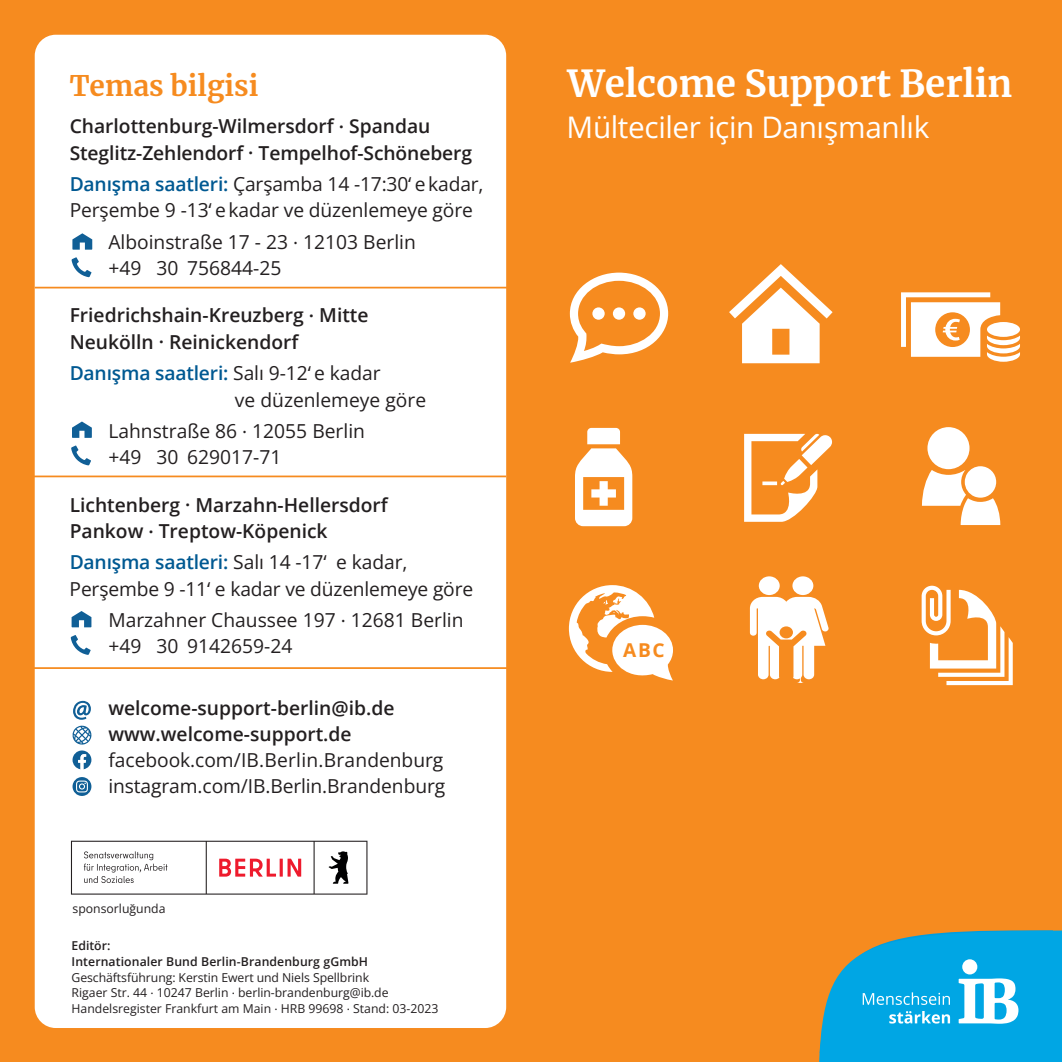
<style>
.page{position:relative;width:1062px;height:1062px;background:#f68b1f}
.page>*{position:absolute;margin:0;border:0;box-sizing:border-box;transform-origin:0 0}
.t1{font:700 36.75px "Merriweather";letter-spacing:-.005em;color:#fff}
.t2{font:29.75px "Open Sans";letter-spacing:-.015em;color:#fff}
.t3{font:700 28px "Merriweather";color:#f68b1f}
.t4{font:19.25px/26.2px "Open Sans";color:#231f20}
.t5{font:600 19.25px/26.2px "Open Sans";color:#231f20}
.t6{font:700 19.07px "Open Sans";color:#f68b1f}
.t7{font:12.25px/15.8px "Open Sans";color:#231f20}
.t8{font:600 12.25px/15.8px "Open Sans";letter-spacing:.01em;color:#231f20}
.s1{font-weight:600;color:#005992}
</style>
<div class="page">
<svg style="left:570px;top:273px;width:98px;height:90px"></svg>
<svg style="left:901px;top:292px;width:119px;height:70px"></svg>
<svg style="left:729px;top:264px;width:103px;height:99px"></svg>
<svg style="left:575px;top:428px;width:57px;height:98px"></svg>
<svg style="left:921px;top:585px;width:91px;height:100px"></svg>
<svg style="left:744px;top:433px;width:88px;height:89px"></svg>
<div style="left:792px;top:576px;width:21px;height:19px;background:#fff;border-radius:50%"></div>
<div style="left:759px;top:576px;width:20px;height:19px;background:#fff;border-radius:50%"></div>
<svg style="left:750px;top:597px;width:78px;height:86px"></svg>
<div style="left:35px;top:35px;width:471px;height:993px;background:#fff;border-radius:21px"></div>
<svg style="left:71px;top:257px;width:20px;height:20px"></svg>
<svg style="left:73px;top:701px;width:18px;height:18px"></svg>
<svg style="left:72px;top:233px;width:20px;height:17px"></svg>
<svg style="left:569px;top:585px;width:104px;height:95px"></svg>
<svg style="left:72px;top:725px;width:20px;height:44px"></svg>
<div style="left:73px;top:777px;width:18px;height:19px;background:#105f96;border-radius:50%"></div>
<svg style="left:76px;top:780px;width:12px;height:12px"></svg>
<svg style="left:71px;top:840px;width:296px;height:54px"></svg>
<svg style="left:819px;top:930px;width:243px;height:132px;background:#2aaad3"></svg>
<svg style="left:71px;top:445px;width:20px;height:20px"></svg>
<svg style="left:72px;top:421px;width:20px;height:17px"></svg>
<svg style="left:71px;top:635px;width:20px;height:20px"></svg>
<svg style="left:72px;top:611px;width:19px;height:16px"></svg>
<hr style="left:35px;top:287px;width:476px;height:1px;background:#f68b1f">
<hr style="left:29px;top:475px;width:477px;height:2px;background:#f68b1f">
<div style="left:927px;top:427px;width:42px;height:42px;background:#fff;border-radius:50%"></div>
<svg style="left:922px;top:466px;width:78px;height:59px"></svg>
<hr style="left:32px;top:667px;width:477px;height:2px;background:#f68b1f">
<h3 class="t3" style="left:70px;top:66px;width:190px">Temas bilgisi</h3>
<p class="t5" style="left:70px;top:113px;width:404px">Charlottenburg-Wilmersdorf . Spandau<br>Steglitz-Zehlendorf . Tempelhof-Schöneberg</p>
<p class="t4" style="left:70px;top:170px;width:415px"><span class="s1">Danışma saatleri:</span> Çarşamba 14 -17:30‘ ekadar,<br>Perşembe 9 -13‘ ekadar ve düzenlemeye göre</p>
<p class="t4" style="left:108px;top:228px;width:309px">Alboinstraße 17 - 23 . 12103 Berlin +49 30 756844-25</p>
<p class="t5" style="left:70px;top:302px;width:300px">Friedrichshain-Kreuzberg . Mitte<br>Neukölln . Reinickendorf</p>
<p class="t4" style="left:235px;top:360px;width:193px;text-indent:-165px"><span class="s1">Danışma saatleri:</span> Salı 9-12‘ e kadar<br>ve düzenlemeye göre</p>
<p class="t4" style="left:108px;top:417px;width:258px">Lahnstraße 86 . 12055 Berlin +49 30 629017-71</p>
<p class="t5" style="left:70px;top:491px;width:320px">Lichtenberg . Marzahn-Hellersdorf<br>Pankow . Treptow-Köpenick</p>
<p class="t4" style="left:70px;top:549px;width:405px"><span class="s1">Danışma saatleri:</span> Salı 14 -17‘ e kadar,<br>Perşembe 9 -11‘ e kadar ve düzenlemeye göre</p>
<p class="t4" style="left:108px;top:606px;width:357px">Marzahner Chaussee 197 . 12681 Berlin +49 30 9142659-24</p>
<p class="t5" style="left:108px;top:694px;width:287px">welcome-support-berlin@ib.de www.welcome-support.de</p>
<p class="t4" style="left:108px;top:746px;width:338px">facebook.com/IB.Berlin.Brandenburg instagram.com/IB.Berlin.Brandenburg</p>
<p class="t7" style="left:73px;top:900px;width:95px">sponsorluğunda</p>
<p class="t8" style="left:72px;top:937px;width:298px">Editör:<br>Internationaler Bund Berlin-Brandenburg gGmbH</p>
<p class="t7" style="left:72px;top:969px;width:368px">Geschäftsführung: Kerstin Ewert und Niels Spellbrink<br>Rigaer Str. 44 . 10247 Berlin . berlin-brandenburg@ib.de<br>Handelsregister Frankfurt am Main . HRB 99698 . Stand: 03-2023</p>
<h1 class="t1" style="left:567px;top:58px;width:446px">Welcome Support Berlin</h1>
<h2 class="t2" style="left:566px;top:106px;width:364px">Mülteciler iҫin Danışmanlık</h2>
<p class="t6" style="left:623px;top:636px;width:43px">A B C</p>
</div>
